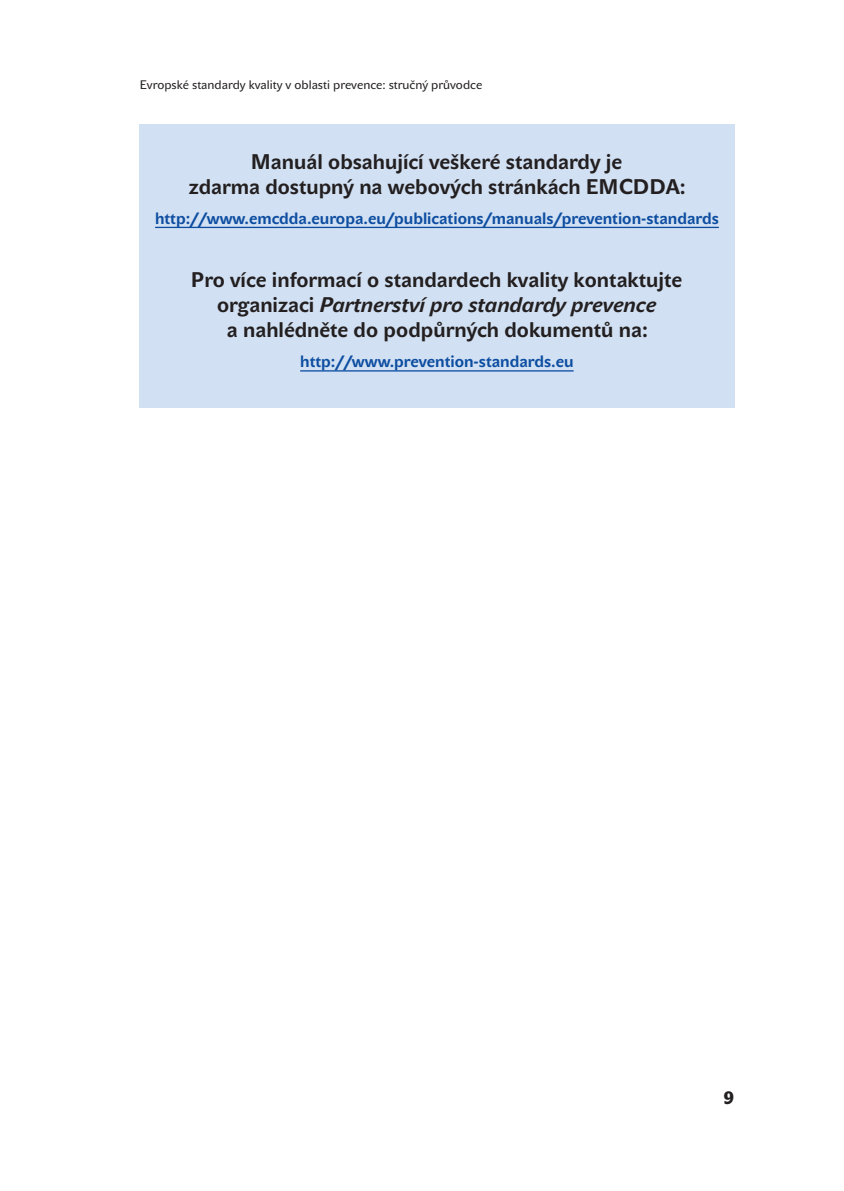
<style>
.page{position:relative;width:844px;height:1191px;background:#fff}
.page>*{position:absolute;margin:0;border:0;box-sizing:border-box;transform-origin:0 0}
.t1{font:700 21px/25.2px "John Sans Text Pro";color:#231f20}
.t2{font:17.5px "John Sans Black Pro";color:#231f20}
.t3{font:700 16.28px "John Sans Text Pro";color:#0d4da1}
.t4{font:12.25px "John Sans Text Pro";color:#231f20}
.s1{font-style:italic}
</style>
<div class="page">
<div style="left:139px;top:124px;width:595px;height:283px;background:#d1e0f2"></div>
<hr style="left:155px;top:227px;width:563px;height:1px;background:#0d4da1">
<hr style="left:300px;top:370px;width:273px;height:1px;background:#0d4da1">
<p class="t4" style="left:140px;top:78px;width:344px">Evropské standardy kvality v oblasti prevence: stručný průvodce</p>
<p class="t1" style="left:189px;top:149px;width:446px;text-indent:62px">Manuál obsahující veškeré standardy je zdarma dostupný na webových stránkách EMCDD</p>
<p class="t1" style="left:665px;top:174px;width:22px">A:</p>
<p class="t3" style="left:155px;top:209px;width:565px">http://www.emcdda.europa.eu/publications/manuals/prevention-standards</p>
<p class="t1" style="left:191px;top:267px;width:493px;text-align:center">Pro více informací o standardech kvality kontaktujte organizaci <span class="s1">Partnerství pro standardy prevence<br></span>a nahlédněte do podpůrných dokumentů na:</p>
<p class="t3" style="left:300px;top:352px;width:275px">http://www.prevention-standards.eu</p>
<p class="t2" style="left:723px;top:1087px;width:12px">9</p>
</div>
